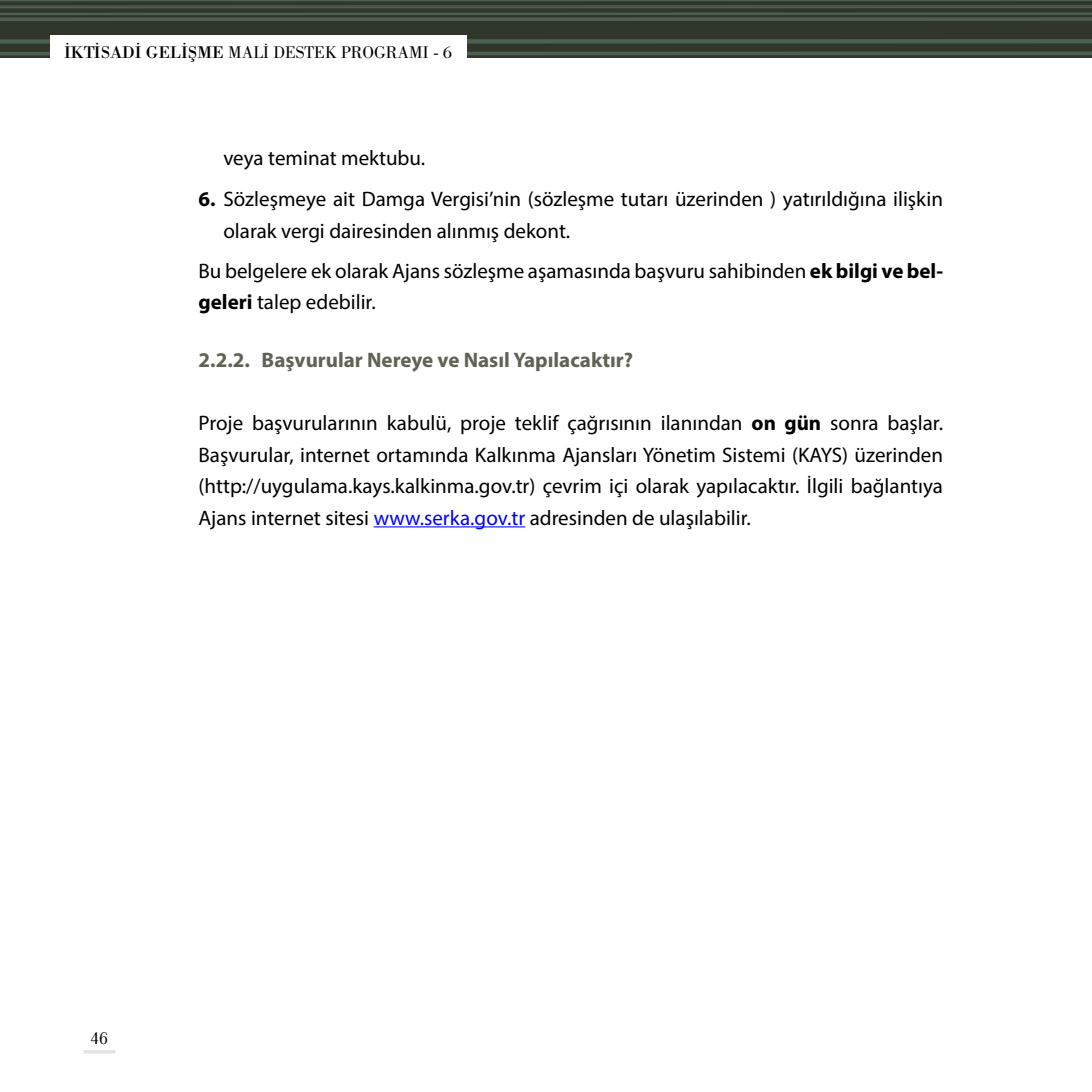
<style>
.page{position:relative;width:1092px;height:1092px;background:#fff}
.page>*{position:absolute;margin:0;border:0;box-sizing:border-box;transform-origin:0 0}
.t1{font:21px/31.5px "Myriad Pro";color:#000}
.t2{font:700 21px "Myriad Pro";color:#5f6254}
.t3{font:300 17.5px "Bodoni";color:#000}
.t4{font:17.5px "Britannic Light Tr";color:#000}
.s1{font-weight:500}
.s2{font-weight:700}
.s3{color:#00f}
</style>
<div class="page">
<svg style="left:84px;top:1050px;width:31px;height:3px"></svg>
<div style="left:0;top:0;width:1091px;height:58px;background:#31362a"></div>
<hr style="left:0;top:1px;width:1091px;height:1px;background:#4c5f52">
<svg style="left:0;top:0;width:1091px;height:1px"></svg>
<hr style="left:0;top:5px;width:1091px;height:2px;background:#4c5f52">
<hr style="left:0;top:6px;width:1091px;height:2px;background:#4c5f52">
<hr style="left:0;top:12px;width:1091px;height:3px;background:#4c5f52">
<svg style="left:0;top:17px;width:1091px;height:4px;fill:#4c5f52"></svg>
<svg style="left:0;top:51px;width:1091px;height:4px;fill:#4c5f52"></svg>
<div style="left:0;top:39px;width:1091px;height:5px;background:#4c5f52"></div>
<div style="left:50px;top:36px;width:416px;height:31px;background:#fff"></div>
<hr style="left:373px;top:526px;width:152px;height:1px;background:#00f">
<p class="t3" style="left:64px;top:42px;width:389px"><span class="s1">İKTİSADİ GELİŞME</span> MALİ DESTEK PROGRAMI - 6</p>
<p class="t1" style="left:223px;top:141px;width:203px">veya teminat mektubu.</p>
<p class="t1" style="left:223px;top:183px;width:721px;text-indent:-25px"><span class="s2">6.</span> Sözleşmeye ait Damga Vergisi’nin (sözleşme tutarı üzerinden ) yatırıldığına ilişkin olarak vergi dairesinden alınmış dekont.</p>
<p class="t1" style="left:198px;top:255px;width:746px">Bu belgelere ek olarak Ajans sözleşme aşamasında başvuru sahibinden <span class="s2">ek bilgi ve bel&shy;geleri</span> talep edebilir.</p>
<p class="t2" style="left:198px;top:346px;width:436px">2.2.2. Başvurular Nereye ve Nasıl Yapılacaktır?</p>
<p class="t1" style="left:198px;top:407px;width:746px;text-align:justify">Proje başvurularının kabulü, proje teklif çağrısının ilanından <span class="s2">on gün</span> sonra başlar.<br>Başvurular, internet ortamında Kalkınma Ajansları Yönetim Sistemi (KAYS) üzerinden (http://uygulama.kays.kalkinma.gov.tr) çevrim içi olarak yapılacaktır. İlgili bağlantıya Ajans internet sitesi <span class="s3">www.serka.gov.tr</span> adresinden de ulaşılabilir.</p>
<p class="t4" style="left:90px;top:1028px;width:19px">46</p>
</div>
